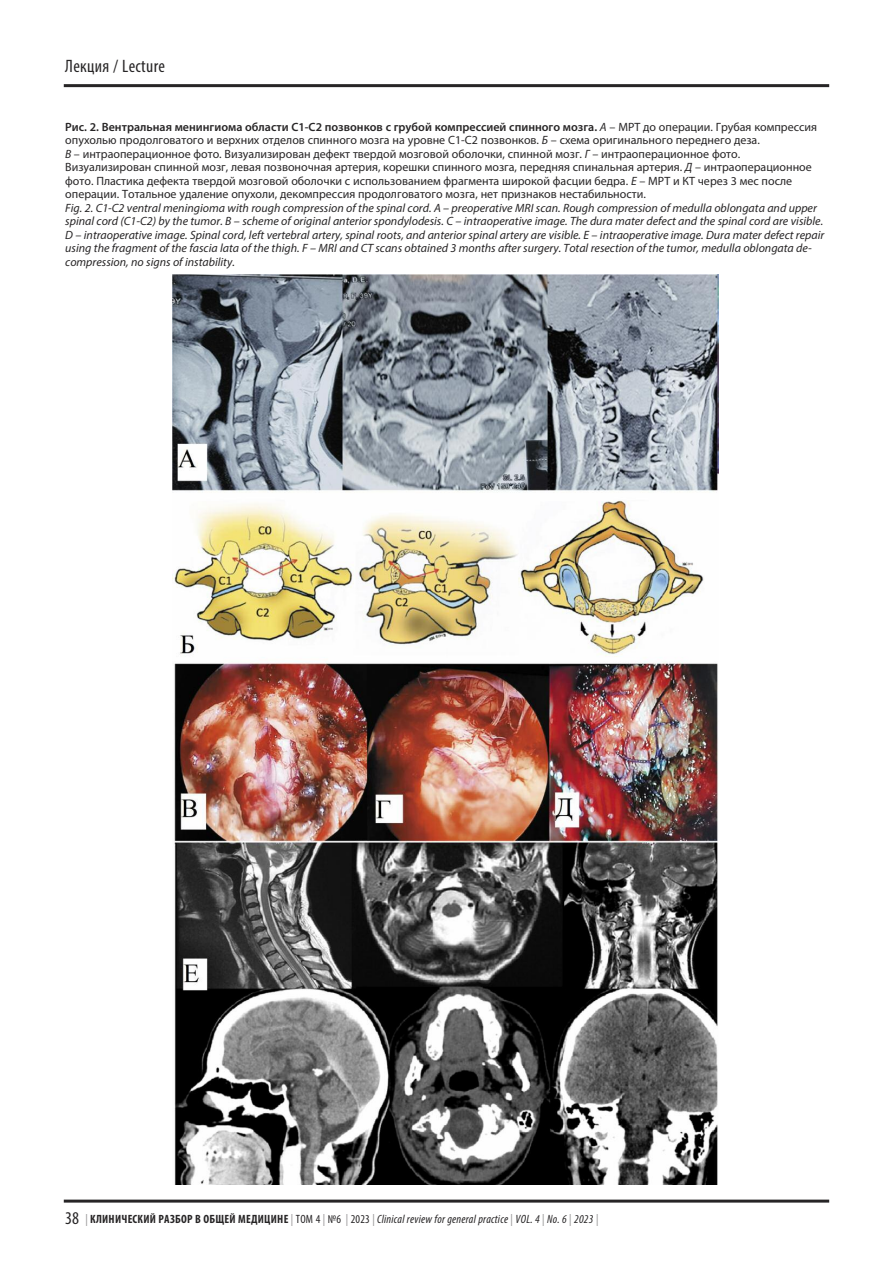
<style>
.page{position:relative;width:893px;height:1263px;background:#fff}
.page>*{position:absolute;margin:0;border:0;box-sizing:border-box;transform-origin:0 0}
.t1{font:condensed 18px "Myriad Pro";letter-spacing:.02em;color:#272526}
.t2{font:12px/13.5px "Myriad Pro";color:#272526}
.t3{font:italic 12px/13.5px "Myriad Pro";color:#272526}
.t4{font:italic condensed 12px "Myriad Pro";letter-spacing:.02em;color:#272526}
.s1{font-weight:600}
.s2{font-style:italic}
.s3{font-style:normal;font-size:18px}
.s4{font-style:normal;color:#939293}
.s5{font-weight:700;font-style:normal}
.s6{font-style:normal}
</style>
<div class="page">
<hr style="left:64px;top:1199px;width:765px;height:3px;background:#272526">
<hr style="left:64px;top:84px;width:765px;height:3px;background:#272526">
<img style="left:173px;top:274px;width:546px;height:910px">
<h1 class="t1" style="left:65px;top:60px;width:101px">Лекция / Lecture</h1>
<p class="t2" style="left:65px;top:121px;width:753px"><span class="s1">Рис. 2. Вентральная менингиома области С1-С2 позвонков с грубой компрессией спинного мозга.</span> <span class="s2">А</span> – МРТ до операции. Грубая компрессия опухолью продолговатого и верхних отделов спинного мозга на уровне С1-С2 позвонков. <span class="s2">Б</span> – схема оригинального переднего деза.<br><span class="s2">В</span> – интраоперационное фото. Визуализирован дефект твердой мозговой оболочки, спинной мозг. <span class="s2">Г</span> – интраоперационное фото.<br>Визуализирован спинной мозг, левая позвоночная артерия, корешки спинного мозга, передняя спинальная артерия. <span class="s2">Д</span> – интраоперационное фото. Пластика дефекта твердой мозговой оболочки с использованием фрагмента широкой фасции бедра. <span class="s2">Е</span> – МРТ и КТ через 3 мес после операции. Тотальное удаление опухоли, декомпрессия продолговатого мозга, нет признаков нестабильности.</p>
<p class="t3" style="left:65px;top:202px;width:760px">Fig. 2. С1-С2 ventral meningioma with rough compression of the spinal cord. А – preoperative MRI scan. Rough compression of medulla oblongata and upper spinal cord (С1-С2) by the tumor. B – scheme of original anterior spondylodesis. C – intraoperative image. The dura mater defect and the spinal cord are visible.<br>D – intraoperative image. Spinal cord, left vertebral artery, spinal roots, and anterior spinal artery are visible. E – intraoperative image. Dura mater defect repair using the fragment of the fascia lata of the thigh. F – MRI and CT scans obtained 3 months after surgery. Total resection of the tumor, medulla oblongata de&shy;compression, no signs of instability.</p>
<p class="t4" style="left:65px;top:1214px;width:535px"><span class="s3">38</span> <span class="s4">|</span> <span class="s5">КЛИНИЧЕСКИЙ РАЗБОР В ОБЩЕЙ МЕДИЦИНЕ</span> <span class="s4">|</span> <span class="s6">ТОМ 4</span> <span class="s4">|</span> <span class="s6">№6</span> <span class="s4">|</span> <span class="s6">2023</span> <span class="s4">|</span> Clinical review for general practice <span class="s4">|</span> VOL. 4 <span class="s4">|</span> No. 6 <span class="s4">|</span> 2023 <span class="s4">|</span></p>
</div>
